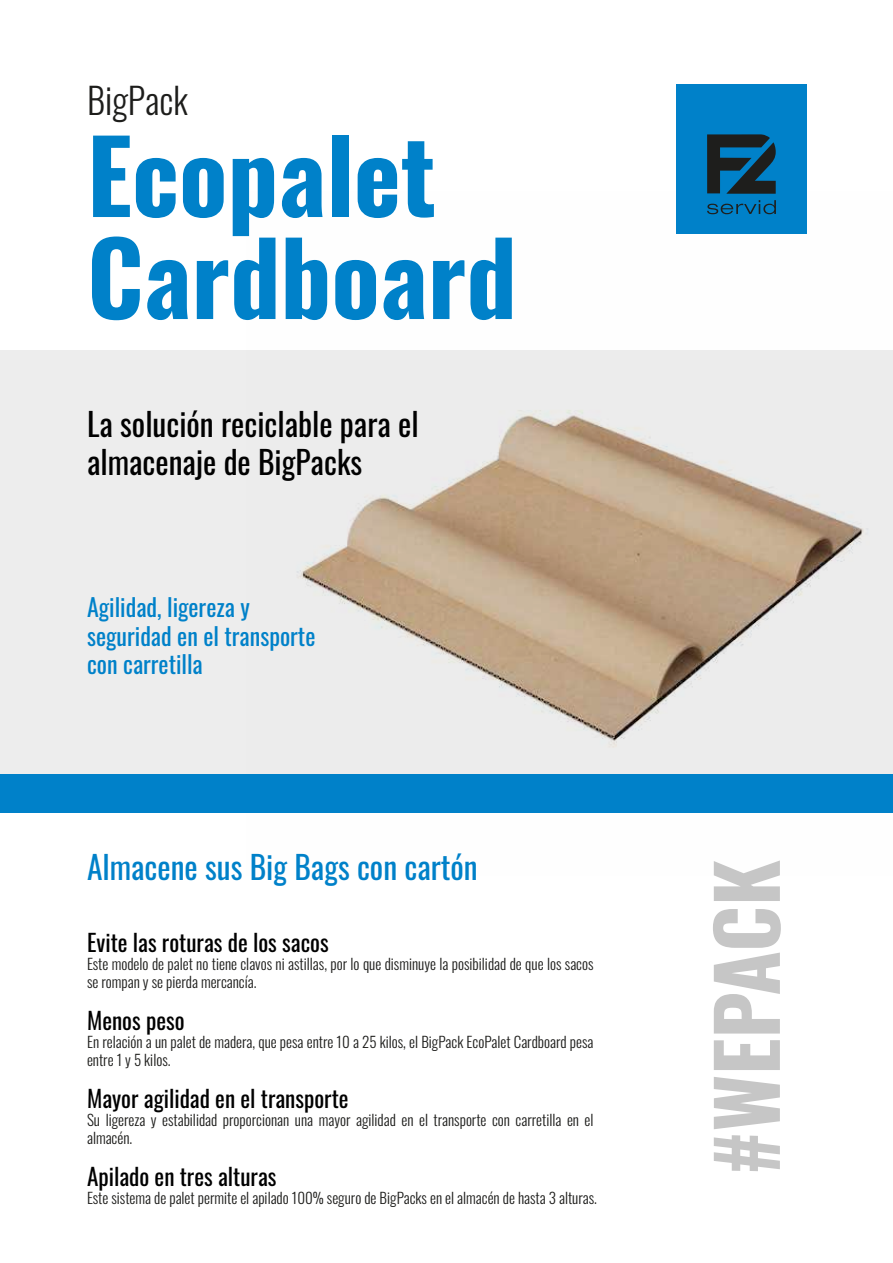
<style>
.page{position:relative;width:893px;height:1263px;background:#fff}
.page>*{position:absolute;margin:0;border:0;box-sizing:border-box;transform-origin:0 0}
.t1{font:700 100.5px/102px "Oswald";color:#0081c9}
.t2{font:700 81.6px "Oswald";letter-spacing:-.005em;color:#c6c6c6}
.t3{font:300 36px "Oswald";color:#1d1d1b}
.t4{font:31.5px/37.8px "Oswald";color:#010101}
.t5{font:31.5px "Oswald";color:#0081c9}
.t6{font:24px/28.8px "Oswald";color:#0081c9}
.t7{font:23.1px "Oswald";color:#010101}
.t8{font:300 15px/18px "Oswald";color:#1d1d1b}
</style>
<div class="page">
<div style="left:0;top:351px;width:893px;height:423px;background:#ededed"></div>
<img style="left:247px;top:350px;width:646px;height:397px">
<div style="left:0;top:774px;width:893px;height:39px;background:#0081c9"></div>
<div style="left:676px;top:85px;width:131px;height:149px;background:#0081c9"></div>
<svg style="left:707px;top:134px;width:69px;height:60px"></svg>
<svg style="left:707px;top:200px;width:69px;height:14px"></svg>
<h3 class="t3" style="left:87px;top:68px;width:102px">BigPack</h3>
<h1 class="t1" style="left:87px;top:115px;width:431px">Ecopalet<br>Cardboard</h1>
<h3 class="t4" style="left:87px;top:402px;width:333px">La solución reciclable para el almacenaje de BigPacks</h3>
<h3 class="t6" style="left:87px;top:590px;width:230px">Agilidad, ligereza y seguridad en el transporte con carretilla</h3>
<h3 class="t5" style="left:87px;top:839px;width:392px">Almacene sus Big Bags con cartón</h3>
<h3 class="t7" style="left:87px;top:922px;width:243px">Evite las roturas de los sacos</h3>
<p class="t8" style="left:87px;top:953px;width:508px">Este modelo de palet no tiene clavos ni astillas, por lo que disminuye la posibilidad de que los sacos se rompan y se pierda mercancía.</p>
<h3 class="t7" style="left:87px;top:1000px;width:99px">Menos peso</h3>
<p class="t8" style="left:87px;top:1031px;width:508px">En relación a un palet de madera, que pesa entre 10 a 25 kilos, el BigPack EcoPalet Cardboard pesa entre 1 y 5 kilos.</p>
<h3 class="t7" style="left:87px;top:1078px;width:263px">Mayor agilidad en el transporte</h3>
<p class="t8" style="left:87px;top:1109px;width:508px">Su ligereza y estabilidad proporcionan una mayor agilidad en el transporte con carretilla en el almacén.</p>
<h3 class="t7" style="left:87px;top:1156px;width:191px">Apilado en tres alturas</h3>
<p class="t8" style="left:87px;top:1187px;width:511px">Este sistema de palet permite el apilado 100% seguro de BigPacks en el almacén de hasta 3 alturas.</p>
<h2 class="t2" style="left:674px;top:1175px;width:317px;rotate:-90deg">#WEPACK</h2>
</div>
